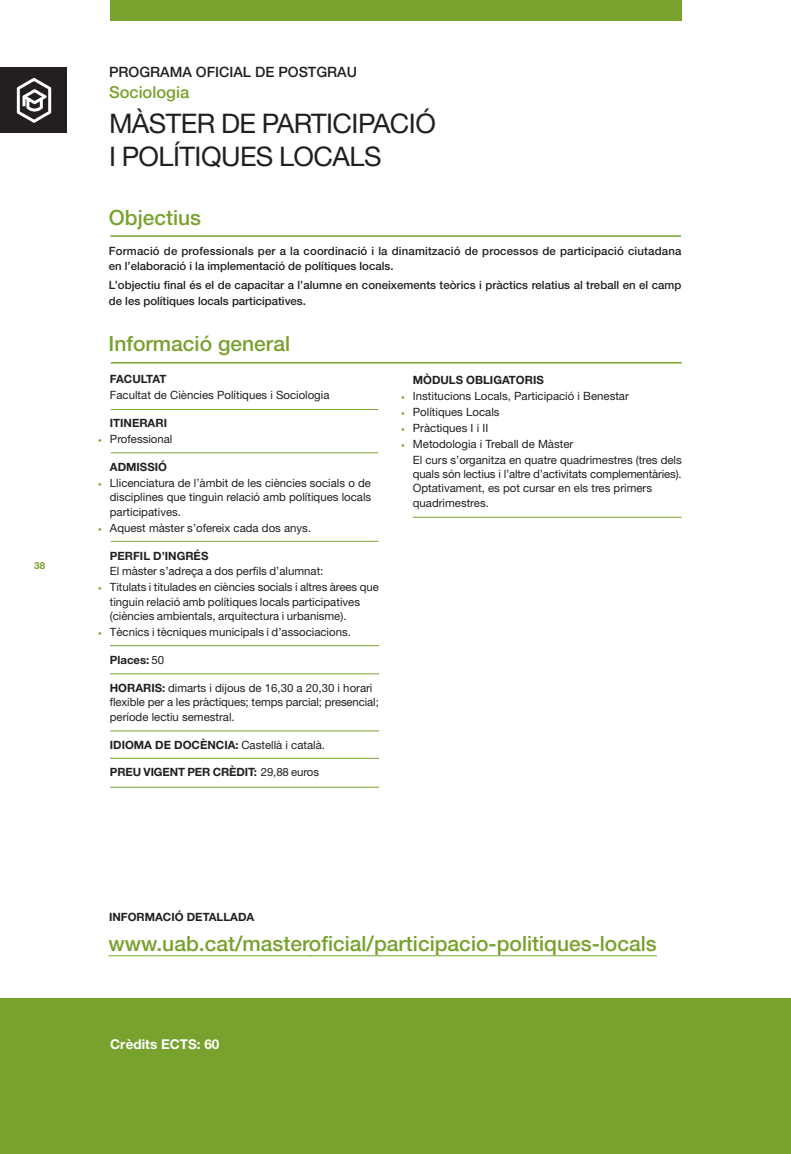
<style>
.page{position:relative;width:791px;height:1154px;background:#fff}
.page>*{position:absolute;margin:0;border:0;box-sizing:border-box;transform-origin:0 0}
.t1{font:27px/33px "Helvetica Neue";letter-spacing:-.02em;color:#231f20}
.t2{font:500 21px "Helvetica Neue";color:#78a22e}
.t3{font:500 16.5px "Helvetica Neue";color:#78a22e}
.t4{font:500 14.25px "Helvetica Neue";color:#231f20}
.t5{font:700 13.5px "Helvetica Neue";color:#fff}
.t6{font:11.4px/14.4px "Helvetica Neue";color:#231f20}
.t7{font:500 11.4px/15.1px "Helvetica Neue";letter-spacing:.005em;color:#231f20}
.t8{font:700 11.4px "Helvetica Neue";color:#231f20}
.t9{font:700 11.4px "Helvetica Neue";letter-spacing:-.055em;color:#231f20}
.t10{font:700 9.75px "Helvetica Neue";color:#78a22e}
.s1{font-family:"Univers";font-weight:300;font-stretch:condensed;font-size:7.2px;color:#78a22e}
.s2{font-weight:400}
.s3{font-weight:700}
</style>
<div class="page">
<div style="left:110px;top:0;width:570px;height:21px;background:#78a22e"></div>
<hr style="left:108px;top:955px;width:49px;height:1px;background:#78a22e">
<hr style="left:157px;top:955px;width:153px;height:1px;background:#78a22e">
<hr style="left:309px;top:955px;width:347px;height:1px;background:#78a22e">
<div style="left:0;top:998px;width:790px;height:156px;background:#78a22e"></div>
<hr style="left:110px;top:235px;width:570px;height:2px;background:#78a22e">
<hr style="left:111px;top:362px;width:570px;height:1px;background:#78a22e">
<hr style="left:111px;top:452px;width:267px;height:1px;background:#78a22e">
<hr style="left:111px;top:409px;width:267px;height:1px;background:#78a22e">
<hr style="left:111px;top:541px;width:267px;height:1px;background:#78a22e">
<hr style="left:412px;top:517px;width:269px;height:1px;background:#78a22e">
<hr style="left:110px;top:645px;width:269px;height:1px;background:#78a22e">
<hr style="left:110px;top:673px;width:269px;height:1px;background:#78a22e">
<hr style="left:110px;top:730px;width:269px;height:1px;background:#78a22e">
<hr style="left:110px;top:758px;width:269px;height:1px;background:#78a22e">
<hr style="left:110px;top:787px;width:269px;height:1px;background:#78a22e">
<div style="left:0;top:67px;width:67px;height:66px;background:#231f20"></div>
<svg style="left:17px;top:78px;width:34px;height:45px"></svg>
<p class="t10" style="left:34px;top:562px;width:12px">38</p>
<p class="t4" style="left:109px;top:67px;width:249px">PROGRAMA OFICIAL DE POSTGRAU</p>
<h3 class="t3" style="left:109px;top:86px;width:82px">Sociologia</h3>
<h1 class="t1" style="left:109px;top:110px;width:328px">MÀSTER DE PARTICIPACIÓ<br>I POLÍTIQUES LOCALS</h1>
<h2 class="t2" style="left:109px;top:210px;width:94px">Objectius</h2>
<p class="t7" style="left:109px;top:245px;width:574px">Formació de professionals per a la coordinació i la dinamització de processos de participació ciutadana en l’elaboració i la implementació de polítiques locals.</p>
<p class="t7" style="left:109px;top:279px;width:574px">L’objectiu final és el de capacitar a l’alumne en coneixements teòrics i pràctics relatius al treball en el camp de les polítiques locals participatives.</p>
<h2 class="t2" style="left:108px;top:336px;width:183px">Informació general</h2>
<p class="t9" style="left:110px;top:375px;width:58px">FACULTAT</p>
<p class="t6" style="left:110px;top:389px;width:221px">Facultat de Ciències Polítiques i Sociologia</p>
<p class="t8" style="left:110px;top:419px;width:59px">ITINERARI</p>
<p class="t6" style="left:98px;top:433px;width:76px"><span class="s1">•</span> Professional</p>
<p class="t8" style="left:110px;top:463px;width:58px">ADMISSIÓ</p>
<p class="t6" style="left:110px;top:477px;width:263px;text-align:justify;text-indent:-12px"><span class="s1">•</span> Llicenciatura de l’àmbit de les ciències socials o de disciplines que tinguin relació amb polítiques locals participatives.</p>
<p class="t6" style="left:98px;top:521px;width:215px"><span class="s1">•</span> Aquest màster s’ofereix cada dos anys.</p>
<p class="t8" style="left:110px;top:551px;width:100px">PERFIL D’INGRÉS</p>
<p class="t6" style="left:110px;top:565px;width:215px">El màster s’adreça a dos perfils d’alumnat:</p>
<p class="t6" style="left:110px;top:581px;width:270px;text-indent:-12px"><span class="s1">•</span> Titulats i titulades en ciències socials i altres àrees que tinguin relació amb polítiques locals participatives (ciències ambientals, arquitectura i urbanisme).</p>
<p class="t6" style="left:98px;top:626px;width:254px"><span class="s1">•</span> Tècnics i tècniques municipals i d’associacions.</p>
<p class="t8" style="left:110px;top:656px;width:56px">Places: <span class="s2">50</span></p>
<p class="t6" style="left:110px;top:681px;width:270px"><span class="s3">HORARIS:</span> dimarts i dijous de 16,30 a 20,30 i horari flexible per a les pràctiques; temps parcial; presencial; període lectiu semestral.</p>
<p class="t8" style="left:110px;top:740px;width:216px">IDIOMA DE DOCÈNCIA: <span class="s2">Castellà i català.</span></p>
<p class="t8" style="left:110px;top:768px;width:210px">PREU VIGENT PER CRÈDIT: <span class="s2">29,88 euros</span></p>
<p class="t8" style="left:412px;top:376px;width:132px">MÒDULS OBLIGATORIS</p>
<p class="t6" style="left:400px;top:390px;width:229px"><span class="s1">•</span> Institucions Locals, Participació i Benestar</p>
<p class="t6" style="left:400px;top:406px;width:100px"><span class="s1">•</span> Polítiques Locals</p>
<p class="t6" style="left:400px;top:421px;width:89px"><span class="s1">•</span> Pràctiques I i II</p>
<p class="t6" style="left:413px;top:437px;width:270px;line-height:15.9px;text-indent:-12px"><span class="s1">•</span> Metodologia i Treball de Màster<br>El curs s’organitza en quatre quadrimestres (tres dels</p>
<p class="t6" style="left:412px;top:468px;width:270px">quals són lectius i l’altre d’activitats complementàries).<br>Optativament, es pot cursar en els tres primers quadrimestres.</p>
<p class="t8" style="left:109px;top:912px;width:147px">INFORMACIÓ DETALLADA</p>
<h2 class="t2" style="left:108px;top:936px;width:549px">www.uab.cat/masteroficial/participacio-politiques-locals</h2>
<p class="t5" style="left:110px;top:1039px;width:111px">Crèdits ECTS: 60</p>
</div>
